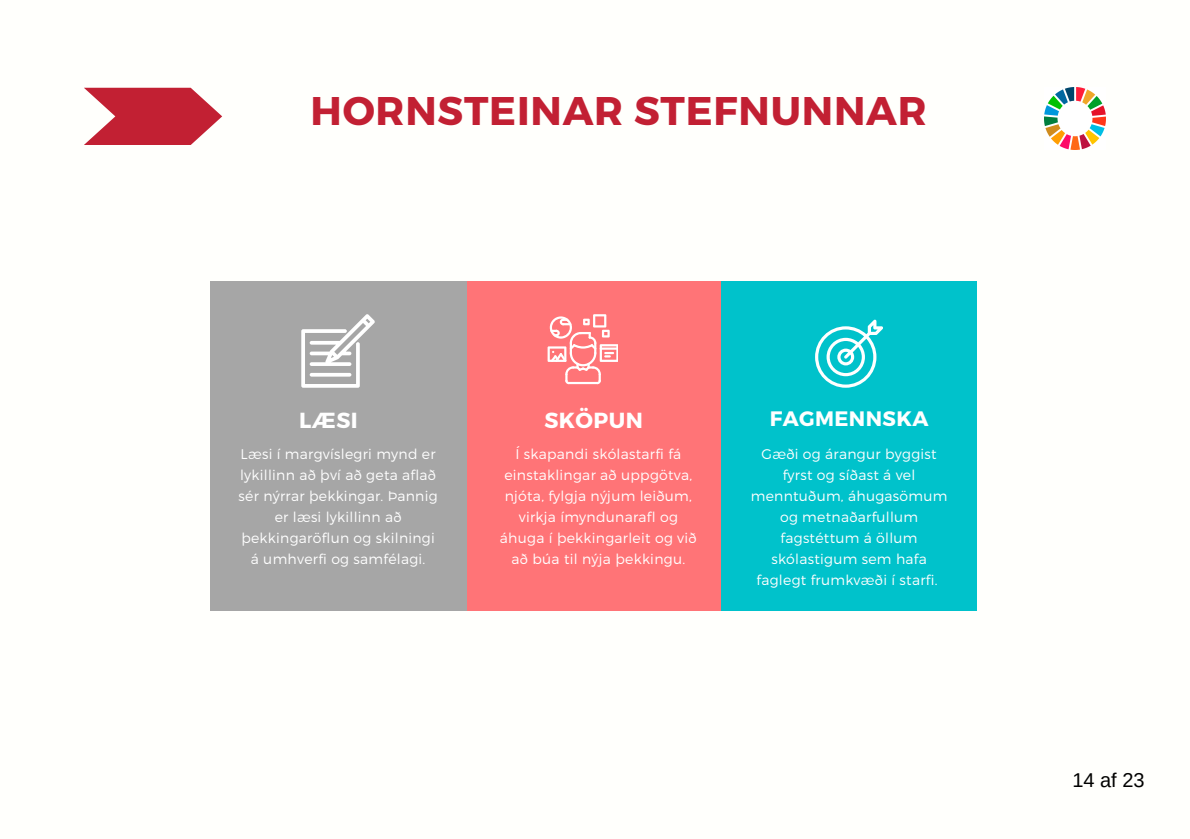
<style>
.page{position:relative;width:1190px;height:839px;background:#fff}
.page>*{position:absolute;margin:0;border:0;box-sizing:border-box;transform-origin:0 0}
.t1{font:700 40px "Montserrat";letter-spacing:.02em;color:#c22033}
.t2{font:700 21.8px "Montserrat";letter-spacing:.02em;color:#fff}
.t3{font:700 20.8px "Montserrat";letter-spacing:.02em;color:#fff}
.t4{font:20px "Arimo";color:#000}
.t5{font:300 14px/21px "Montserrat";letter-spacing:.02em;color:#fff;text-align:center}
</style>
<div class="page">
<div style="left:466px;top:281px;width:255px;height:329px;background:#ff7477"></div>
<div style="left:210px;top:281px;width:257px;height:329px;background:#a6a6a6"></div>
<div style="left:721px;top:281px;width:255px;height:329px;background:#00c2cb"></div>
<svg style="left:815px;top:319px;width:67px;height:68px"></svg>
<svg style="left:548px;top:314px;width:70px;height:70px"></svg>
<svg style="left:301px;top:314px;width:74px;height:73px"></svg>
<hr style="left:310px;top:373px;width:41px;height:3px;background:#fff;border-radius:2px">
<svg style="left:84px;top:88px;width:138px;height:57px"></svg>
<img style="left:1044px;top:88px;width:62px;height:61px">
<p class="t1" style="left:310px;top:85px;width:618px">HORNSTEINAR STEFNUNNAR</p>
<p class="t2" style="left:299px;top:406px;width:60px">LÆSI</p>
<p class="t5" style="left:239px;top:442px;width:201px">Læsi í margvíslegri mynd er lykillinn að því að geta aflað sér nýrrar þekkingar. Þannig er læsi lykillinn að þekkingaröflun og skilningi á umhverfi og samfélagi.</p>
<p class="t2" style="left:544px;top:406px;width:100px">SKÖPUN</p>
<p class="t5" style="left:500px;top:443px;width:198px">Í skapandi skólastarfi fá einstaklingar að uppgötva, njóta, fylgja nýjum leiðum, virkja ímyndunarafl og áhuga í þekkingarleit og við að búa til nýja þekkingu.</p>
<p class="t3" style="left:770px;top:405px;width:160px">FAGMENNSKA</p>
<p class="t5" style="left:751px;top:442px;width:198px">Gæði og árangur byggist fyrst og síðast á vel menntuðum, áhugasömum og metnaðarfullum fagstéttum á öllum skólastigum sem hafa faglegt frumkvæði í starfi.</p>
<p class="t4" style="left:1072px;top:769px;width:74px">14 af 23</p>
</div>
